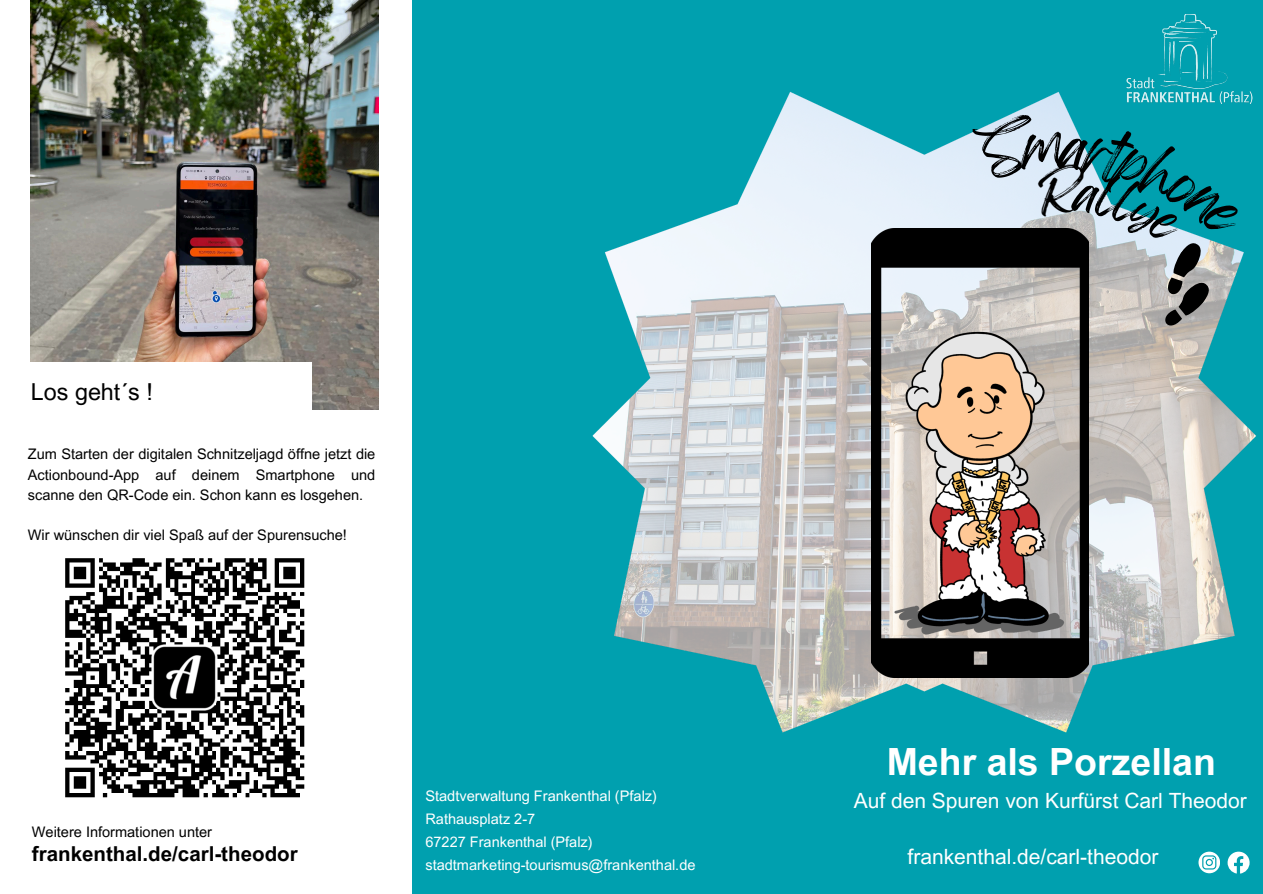
<style>
.page{position:relative;width:1263px;height:894px;background:#fff}
.page>*{position:absolute;margin:0;border:0;box-sizing:border-box;transform-origin:0 0}
.t1{font:53.25px "Feeling Passionate";color:#000}
.t2{font:700 37.5px "Arial MT Pro";color:#fff}
.t3{font:23.4px "Arial MT Pro";color:#000}
.t4{font:21px "Arial MT Pro";color:#fff}
.t5{font:700 20.55px "Arial MT Pro";color:#000}
.t6{font:14.55px/20.2px "Arial MT Pro";color:#000;text-align:justify}
.t7{font:14.55px "Arial MT Pro";color:#fff}
</style>
<div class="page">
<img style="left:31px;top:0;width:347px;height:409px">
<img style="left:412px;top:0;width:851px;height:893px">
<img style="left:838px;top:273px;width:283px;height:398px">
<img style="left:872px;top:229px;width:217px;height:448px">
<img style="left:1126px;top:14px;width:126px;height:89px">
<svg style="left:1198px;top:851px;width:22px;height:21px"></svg>
<svg style="left:1227px;top:851px;width:23px;height:22px"></svg>
<div style="left:0;top:362px;width:311px;height:277px;background:#fff"></div>
<img style="left:65px;top:558px;width:240px;height:240px">
<svg style="left:971px;top:113px;width:274px;height:228px;background:#78acb3"></svg>
<h1 class="t3" style="left:31px;top:383px;width:123px">Los geht´s !</h1>
<p class="t6" style="left:28px;top:445px;width:349px">Zum Starten der digitalen Schnitzeljagd öffne jetzt die Actionbound-App auf deinem Smartphone und scanne den QR-Code ein. Schon kann es losgehen.</p>
<p class="t6" style="left:28px;top:526px;width:321px">Wir wünschen dir viel Spaß auf der Spurensuche!</p>
<h2 class="t6" style="left:32px;top:823px;width:182px">Weitere Informationen unter</h2>
<p class="t5" style="left:32px;top:845px;width:267px">frankenthal.de/carl-theodor</p>
<p class="t7" style="left:425px;top:790px;width:233px">Stadtverwaltung Frankenthal (Pfalz)</p>
<h5 class="t7" style="left:425px;top:813px;width:111px">Rathausplatz 2-7</h5>
<p class="t7" style="left:425px;top:836px;width:169px">67227 Frankenthal (Pfalz)</p>
<p class="t7" style="left:425px;top:859px;width:272px">stadtmarketing-tourismus@frankenthal.de</p>
<p class="t1" style="left:1025px;top:103px;width:41px">m</p>
<p class="t2" style="left:887px;top:747px;width:331px">Mehr als Porzellan</p>
<p class="t4" style="left:854px;top:792px;width:395px">Auf den Spuren von Kurfürst Carl Theodor</p>
<p class="t4" style="left:908px;top:848px;width:252px">frankenthal.de/carl-theodor</p>
</div>
